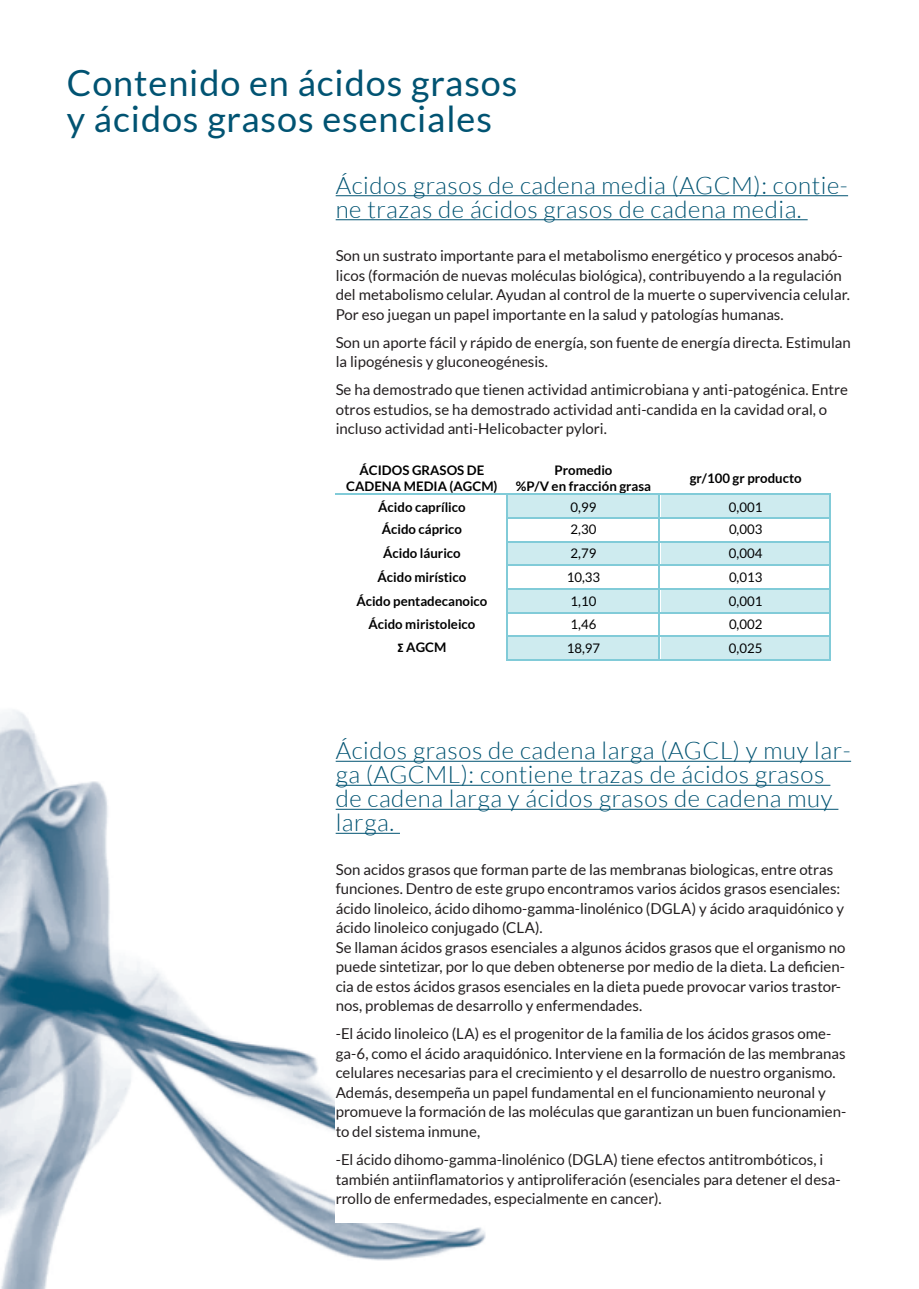
<style>
.page{position:relative;width:919px;height:1289px;background:#fff}
.page>*{position:absolute;margin:0;border:0;box-sizing:border-box;transform-origin:0 0}
.t1{font:36px/36px "Lato";letter-spacing:.025em;color:#015372}
.t2{font:300 24px/24px "Lato";letter-spacing:.025em;color:#015372}
.t3{font:15px/19.5px "Lato";color:#231f20}
.t4{font:700 13.2px/15.6px "Lato";color:#000001;text-align:center}
.t5{font:13.2px "Lato";color:#000001}
.s1{font-family:"Calibri"}
</style>
<div class="page">
<img style="left:0;top:613px;width:809px;height:675px">
<hr style="left:335px;top:195px;width:513px;height:1px;background:#015372">
<hr style="left:335px;top:219px;width:472px;height:1px;background:#015372">
<div style="left:335px;top:740px;width:517px;height:482px;background:#fff"></div>
<hr style="left:335px;top:760px;width:516px;height:1px;background:#015372">
<hr style="left:335px;top:784px;width:495px;height:1px;background:#015372">
<hr style="left:335px;top:808px;width:503px;height:1px;background:#015372">
<hr style="left:335px;top:832px;width:65px;height:1px;background:#015372">
<div style="left:507px;top:494px;width:152px;height:23px;background:#ceebef"></div>
<div style="left:661px;top:494px;width:169px;height:23px;background:#ceebef"></div>
<hr style="left:335px;top:493px;width:171px;height:1px;background:#81cbd8">
<hr style="left:508px;top:493px;width:150px;height:1px;background:#81cbd8">
<hr style="left:661px;top:493px;width:168px;height:1px;background:#81cbd8">
<hr style="left:507px;top:517px;width:151px;height:1px;background:#81cbd8">
<hr style="left:659px;top:517px;width:170px;height:1px;background:#81cbd8">
<div style="left:507px;top:541px;width:152px;height:23px;background:#ceebef"></div>
<div style="left:661px;top:541px;width:169px;height:23px;background:#ceebef"></div>
<hr style="left:507px;top:541px;width:151px;height:1px;background:#81cbd8">
<hr style="left:659px;top:541px;width:170px;height:1px;background:#81cbd8">
<hr style="left:507px;top:564px;width:151px;height:1px;background:#81cbd8">
<hr style="left:659px;top:564px;width:170px;height:1px;background:#81cbd8">
<div style="left:507px;top:589px;width:152px;height:23px;background:#ceebef"></div>
<div style="left:661px;top:589px;width:169px;height:23px;background:#ceebef"></div>
<hr style="left:507px;top:588px;width:151px;height:1px;background:#81cbd8">
<hr style="left:659px;top:588px;width:170px;height:1px;background:#81cbd8">
<div style="left:335px;top:612px;width:172px;height:23px;background:#fff"></div>
<hr style="left:507px;top:612px;width:151px;height:1px;background:#81cbd8">
<hr style="left:659px;top:612px;width:170px;height:1px;background:#81cbd8">
<div style="left:335px;top:636px;width:172px;height:23px;background:#fff"></div>
<div style="left:507px;top:636px;width:152px;height:23px;background:#ceebef"></div>
<div style="left:661px;top:636px;width:169px;height:23px;background:#ceebef"></div>
<hr style="left:335px;top:635px;width:171px;height:1px;background:#fff">
<hr style="left:507px;top:635px;width:151px;height:1px;background:#81cbd8">
<hr style="left:659px;top:635px;width:170px;height:1px;background:#81cbd8">
<svg style="left:506px;top:493px;width:2px;height:167px"></svg>
<hr style="left:507px;top:659px;width:151px;height:1px;background:#81cbd8">
<svg style="left:658px;top:493px;width:3px;height:167px"></svg>
<hr style="left:659px;top:659px;width:170px;height:1px;background:#81cbd8">
<svg style="left:829px;top:493px;width:1px;height:167px"></svg>
<h1 class="t1" style="left:67px;top:64px;width:452px">Contenido en ácidos grasos y ácidos grasos esenciales</h1>
<h2 class="t2" style="left:335px;top:173px;width:513px">Ácidos grasos de cadena media (AGCM): contie&shy;ne trazas de ácidos grasos de cadena media.</h2>
<p class="t3" style="left:335px;top:246px;width:515px">Son un sustrato importante para el metabolismo energético y procesos anabó&shy;licos (formación de nuevas moléculas biológica), contribuyendo a la regulación del metabolismo celular. Ayudan al control de la muerte o supervivencia celular.<br>Por eso juegan un papel importante en la salud y patologías humanas.</p>
<p class="t3" style="left:335px;top:332px;width:516px">Son un aporte fácil y rápido de energía, son fuente de energía directa. Estimulan la lipogénesis y gluconeogénesis.</p>
<p class="t3" style="left:335px;top:380px;width:514px">Se ha demostrado que tienen actividad antimicrobiana y anti-patogénica. Entre otros estudios, se ha demostrado actividad anti-candida en la cavidad oral, o incluso actividad anti-Helicobacter pylori.</p>
<p class="t4" style="left:346px;top:462px;width:153px">ÁCIDOS GRASOS DE<br>CADENA MEDIA (AGCM)</p>
<p class="t4" style="left:515px;top:462px;width:137px">Promedio<br>%P/V en fracción grasa</p>
<p class="t4" style="left:689px;top:470px;width:113px">gr/100 gr producto</p>
<p class="t4" style="left:378px;top:498px;width:89px">Ácido caprílico</p>
<p class="t5" style="left:570px;top:499px;width:27px">0,99</p>
<p class="t5" style="left:729px;top:499px;width:35px">0,001</p>
<p class="t4" style="left:382px;top:521px;width:82px">Ácido cáprico</p>
<p class="t5" style="left:570px;top:522px;width:27px">2,30</p>
<p class="t5" style="left:729px;top:522px;width:35px">0,003</p>
<p class="t4" style="left:383px;top:545px;width:79px">Ácido láurico</p>
<p class="t5" style="left:570px;top:546px;width:27px">2,79</p>
<p class="t5" style="left:729px;top:546px;width:35px">0,004</p>
<p class="t4" style="left:377px;top:569px;width:90px">Ácido mirístico</p>
<p class="t5" style="left:566px;top:570px;width:35px">10,33</p>
<p class="t5" style="left:729px;top:570px;width:35px">0,013</p>
<p class="t4" style="left:356px;top:593px;width:132px">Ácido pentadecanoico</p>
<p class="t5" style="left:570px;top:594px;width:27px">1,10</p>
<p class="t5" style="left:729px;top:594px;width:35px">0,001</p>
<p class="t4" style="left:368px;top:616px;width:108px">Ácido miristoleico</p>
<p class="t5" style="left:570px;top:617px;width:27px">1,46</p>
<p class="t5" style="left:729px;top:617px;width:35px">0,002</p>
<p class="t4" style="left:397px;top:639px;width:50px"><span class="s1">Σ</span> AGCM</p>
<p class="t5" style="left:566px;top:641px;width:35px">18,97</p>
<p class="t5" style="left:729px;top:641px;width:35px">0,025</p>
<h2 class="t2" style="left:335px;top:738px;width:516px">Ácidos grasos de cadena larga (AGCL) y muy lar&shy;ga (AGCML): contiene trazas de ácidos grasos de cadena larga y ácidos grasos de cadena muy larga.</h2>
<p class="t3" style="left:335px;top:859px;width:511px">Son acidos grasos que forman parte de las membranas biologicas, entre otras funciones. Dentro de este grupo encontramos varios ácidos grasos esenciales: ácido linoleico, ácido dihomo-gamma-linolénico (DGLA) y ácido araquidónico y ácido linoleico conjugado (CLA).<br>Se llaman ácidos grasos esenciales a algunos ácidos grasos que el organismo no puede sintetizar, por lo que deben obtenerse por medio de la dieta. La deficien&shy;cia de estos ácidos grasos esenciales en la dieta puede provocar varios trastor&shy;nos, problemas de desarrollo y enfermendades.</p>
<p class="t3" style="left:335px;top:1024px;width:512px">-El ácido linoleico (LA) es el progenitor de la familia de los ácidos grasos ome&shy;ga-6, como el ácido araquidónico. Interviene en la formación de las membranas celulares necesarias para el crecimiento y el desarrollo de nuestro organismo.<br>Además, desempeña un papel fundamental en el funcionamiento neuronal y promueve la formación de las moléculas que garantizan un buen funcionamien&shy;to del sistema inmune,</p>
<p class="t3" style="left:335px;top:1149px;width:506px">-El ácido dihomo-gamma-linolénico (DGLA) tiene efectos antitrombóticos, i también antiinflamatorios y antiproliferación (esenciales para detener el desa&shy;rrollo de enfermedades, especialmente en cancer).</p>
</div>
